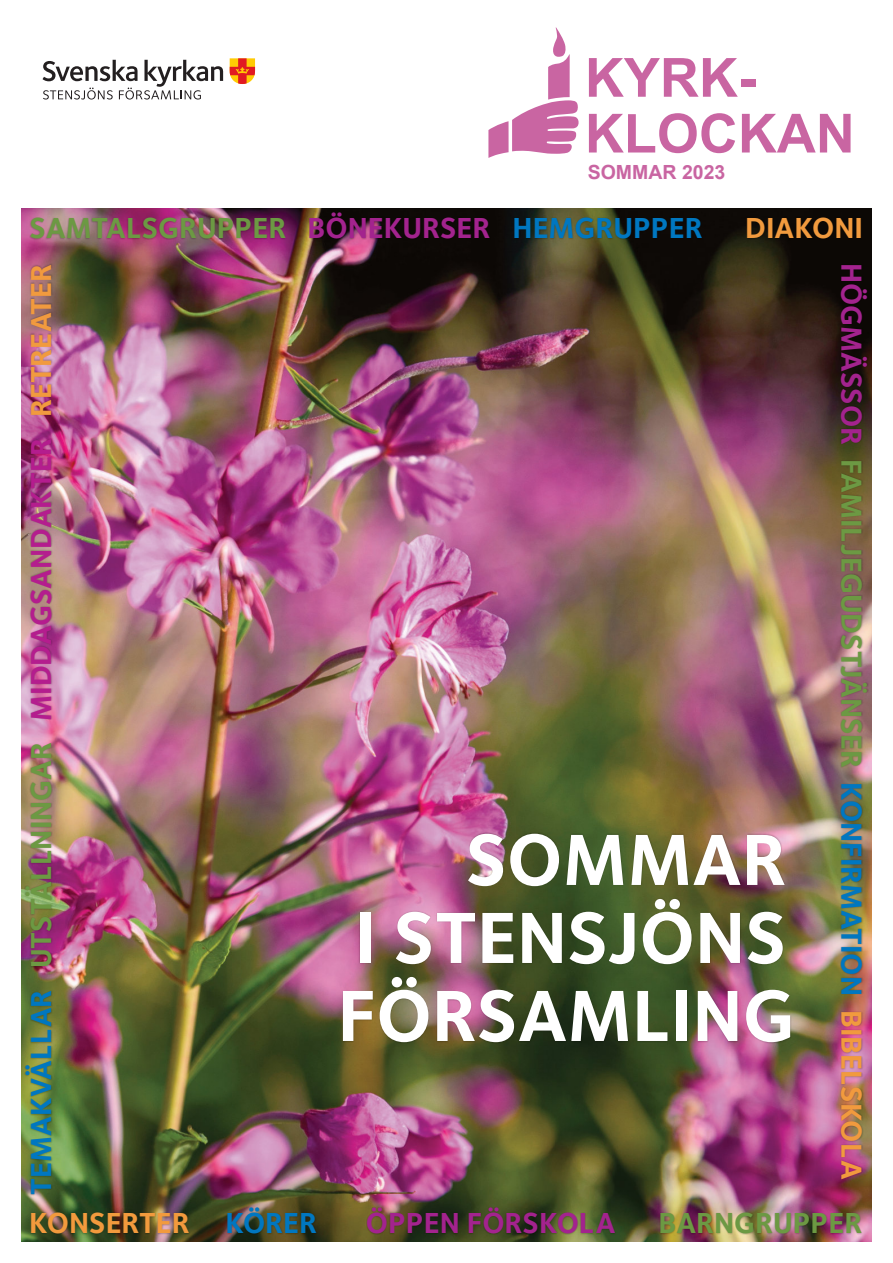
<style>
.page{position:relative;width:893px;height:1263px;background:#fff}
.page>*{position:absolute;margin:0;border:0;box-sizing:border-box;transform-origin:0 0}
.t1{font:700 75px/78px "Foundry Sterling OT3";color:#fff;text-align:justify}
.t2{font:700 54px/55.8px "Arial";color:#c965a2}
.t3{font:700 30px "Foundry Sterling OT3";color:#6c9943}
.t4{font:700 30px "Foundry Sterling OT3";color:#b41d8e}
.t5{font:700 30px "Foundry Sterling OT3";color:#f29a3d}
.t6{font:700 30px "Foundry Sterling OT3";color:#a3238e}
.t7{font:700 30px "Foundry Sterling OT3";color:#f19a3e}
.t8{font:700 19.5px "Arial";color:#c965a2}
.s1{color:#a3238e}
.s2{color:#0077c0}
.s3{color:#6c9943}
.s4{color:#f19a3e}
</style>
<div class="page">
<img style="left:21px;top:208px;width:851px;height:1034px">
<svg style="left:230px;top:58px;width:25px;height:26px"></svg>
<svg style="left:43px;top:60px;width:180px;height:40px"></svg>
<svg style="left:488px;top:27px;width:91px;height:131px"></svg>
<img style="left:30px;top:212px;width:461px;height:28px">
<img style="left:514px;top:217px;width:348px;height:23px">
<img style="left:366px;top:1207px;width:497px;height:27px">
<img style="left:31px;top:1207px;width:286px;height:27px">
<img style="left:25px;top:264px;width:28px;height:931px">
<img style="left:840px;top:264px;width:28px;height:916px">
<img style="left:342px;top:833px;width:449px;height:210px">
<h2 class="t2" style="left:585px;top:55px;width:271px">KYRK-<br>KLOCKAN</h2>
<p class="t8" style="left:588px;top:165px;width:139px">SOMMAR 2023</p>
<p class="t3" style="left:30px;top:215px;width:674px">SAMTALSGRUPPER <span class="s1">BÖNEKURSER</span> <span class="s2">HEMGRUPPER</span></p>
<p class="t7" style="left:745px;top:215px;width:119px">DIAKONI</p>
<p class="t4" style="left:28px;top:1194px;width:932px;rotate:-90deg"><span class="s2">TEMAKVÄLLAR</span> <span class="s3">UTSTÄLLNINGAR</span> MIDDAGSANDAKTER <span class="s4">RETREATER</span></p>
<p class="t3" style="left:865px;top:263px;width:918px;rotate:90deg"><span class="s1">HÖGMÄSSOR</span> FAMILJEGUDSTJÄNSER <span class="s2">KONFIRMATION</span> <span class="s4">BIBELSKOLA</span></p>
<h1 class="t1" style="left:338px;top:826px;width:459px;text-indent:128px">SOMMAR I STENSJÖNS FÖRSAMLING</h1>
<p class="t5" style="left:29px;top:1210px;width:289px">KONSERTER <span class="s2">KÖRER</span></p>
<p class="t6" style="left:366px;top:1210px;width:251px">ÖPPEN FÖRSKOLA</p>
<p class="t3" style="left:658px;top:1210px;width:205px">BARNGRUPPER</p>
</div>
